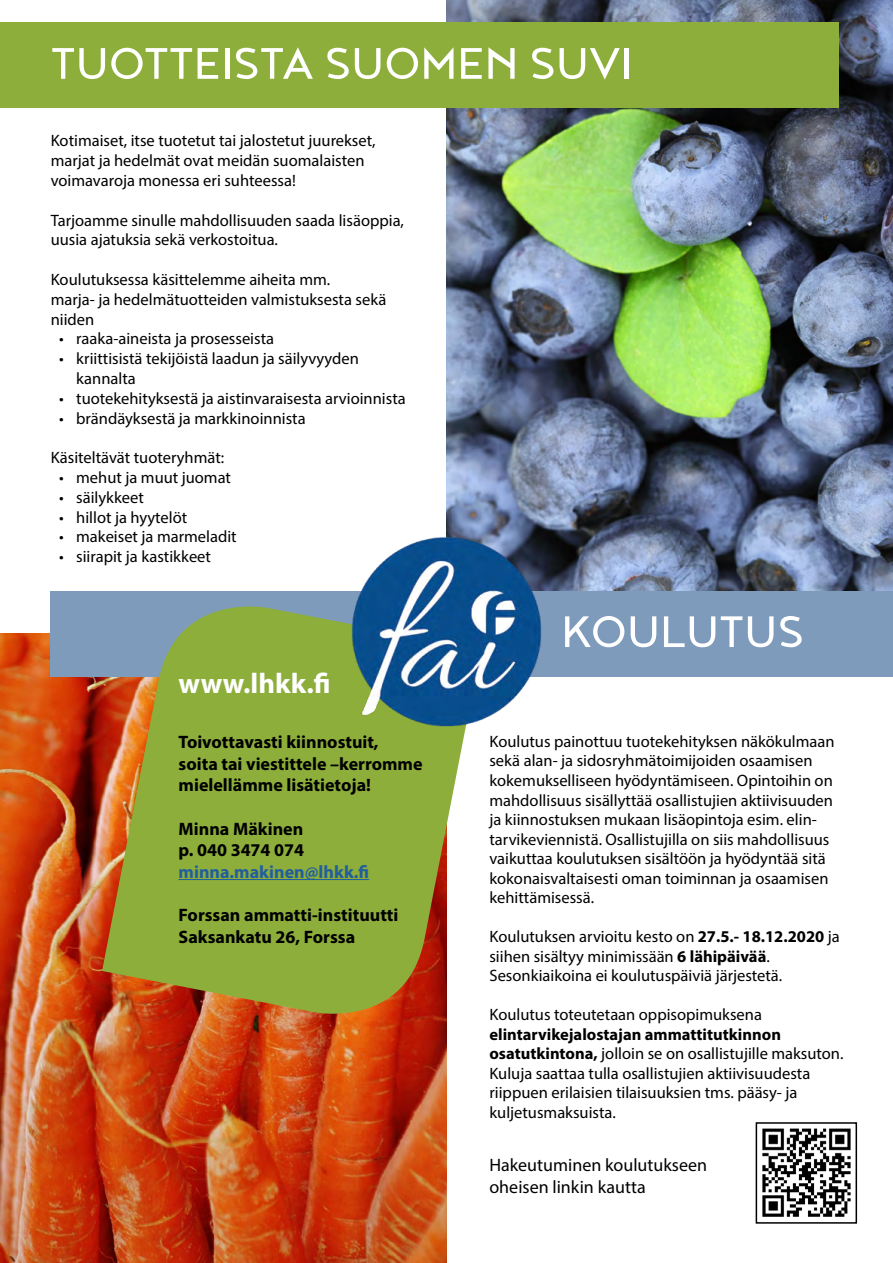
<style>
.page{position:relative;width:893px;height:1263px;background:#fff}
.page>*{position:absolute;margin:0;border:0;box-sizing:border-box;transform-origin:0 0}
.t1{font:54px "Noyh Geometric";color:#fff}
.t2{font:700 28.5px "Myriad Pro";letter-spacing:.01em;color:#fff}
.t3{font:700 18px/21.6px "Myriad Pro";color:#000}
.t4{font:18px/21.6px "Myriad Pro";color:#000}
.t5{font:700 18px "Myriad Pro";color:#215e9e}
.t6{font:16.5px/19.5px "Myriad Pro";color:#000}
.s1{font-weight:700}
</style>
<div class="page">
<img style="left:446px;top:0;width:447px;height:591px">
<img style="left:0;top:633px;width:446px;height:630px">
<div style="left:51px;top:591px;width:842px;height:85px;background:#7e9bbc"></div>
<svg style="left:102px;top:606px;width:358px;height:424px;background:#999d40"></svg>
<hr style="left:179px;top:879px;width:190px;height:1px;background:#215e9e">
<div style="left:0;top:22px;width:839px;height:85px;background:#8dae3a"></div>
<img style="left:319px;top:504px;width:255px;height:255px">
<img style="left:762px;top:1128px;width:89px;height:89px">
<div style="left:756px;top:1122px;width:101px;height:102px;border:2px solid #000"></div>
<h1 class="t1" style="left:51px;top:33px;width:583px">TUOTTEISTA SUOMEN SUVI</h1>
<p class="t6" style="left:51px;top:131px;width:326px">Kotimaiset, itse tuotetut tai jalostetut juurekset, marjat ja hedelmät ovat meidän suomalaisten voimavaroja monessa eri suhteessa!</p>
<p class="t6" style="left:51px;top:210px;width:355px">Tarjoamme sinulle mahdollisuuden saada lisäoppia, uusia ajatuksia sekä verkostoitua.</p>
<p class="t6" style="left:51px;top:269px;width:337px">Koulutuksessa käsittelemme aiheita mm.<br>marja- ja hedelmätuotteiden valmistuksesta sekä niiden</p>
<p class="t6" style="left:59px;top:329px;width:216px">• raaka-aineista ja prosesseista</p>
<p class="t6" style="left:76px;top:348px;width:284px;text-indent:-17px">• kriittisistä tekijöistä laadun ja säilyvyyden kannalta</p>
<p class="t6" style="left:59px;top:388px;width:348px">• tuotekehityksestä ja aistinvaraisesta arvioinnista</p>
<p class="t6" style="left:59px;top:408px;width:248px">• brändäyksestä ja markkinoinnista</p>
<p class="t6" style="left:51px;top:448px;width:175px">Käsiteltävät tuoteryhmät:</p>
<p class="t6" style="left:59px;top:467px;width:173px">• mehut ja muut juomat</p>
<p class="t6" style="left:59px;top:487px;width:86px">• säilykkeet</p>
<p class="t6" style="left:59px;top:507px;width:130px">• hillot ja hyytelöt</p>
<p class="t6" style="left:59px;top:527px;width:179px">• makeiset ja marmeladit</p>
<p class="t6" style="left:59px;top:547px;width:153px">• siirapit ja kastikkeet</p>
<h2 class="t2" style="left:179px;top:664px;width:154px">www.lhkk.fi</h2>
<p class="t3" style="left:179px;top:731px;width:245px">Toivottavasti kiinnostuit,<br>soita tai viestittele –kerromme mielellämme lisätietoja!</p>
<p class="t3" style="left:179px;top:817px;width:127px">Minna Mäkinen p. 040 3474 074</p>
<p class="t5" style="left:179px;top:860px;width:192px">minna.makinen@lhkk.fi</p>
<p class="t3" style="left:179px;top:903px;width:221px">Forssan ammatti-instituutti<br>Saksankatu 26, Forssa</p>
<h1 class="t1" style="left:561px;top:602px;width:244px">KOULUTUS</h1>
<p class="t6" style="left:489px;top:731px;width:347px">Koulutus painottuu tuotekehityksen näkökulmaan sekä alan- ja sidosryhmätoimijoiden osaamisen kokemukselliseen hyödyntämiseen. Opintoihin on mahdollisuus sisällyttää osallistujien aktiivisuuden ja kiinnostuksen mukaan lisäopintoja esim. elin&shy;tarvikeviennistä. Osallistujilla on siis mahdollisuus vaikuttaa koulutuksen sisältöön ja hyödyntää sitä kokonaisvaltaisesti oman toiminnan ja osaamisen kehittämisessä.</p>
<p class="t6" style="left:489px;top:926px;width:352px">Koulutuksen arvioitu kesto on <span class="s1">27.5.- 18.12.2020</span> ja siihen sisältyy minimissään <span class="s1">6 lähipäivää</span>.<br>Sesonkiaikoina ei koulutuspäiviä järjestetä.</p>
<p class="t6" style="left:489px;top:1004px;width:274px">Koulutus toteutetaan oppisopimuksena</p>
<p class="t6" style="left:489px;top:1024px;width:356px"><span class="s1">elintarvikejalostajan ammattitutkinnon osatutkintona,</span> jolloin se on osallistujille maksuton.<br>Kuluja saattaa tulla osallistujien aktiivisuudesta riippuen erilaisien tilaisuuksien tms. pääsy- ja kuljetusmaksuista.</p>
<p class="t4" style="left:489px;top:1154px;width:219px">Hakeutuminen koulutukseen oheisen linkin kautta</p>
</div>
